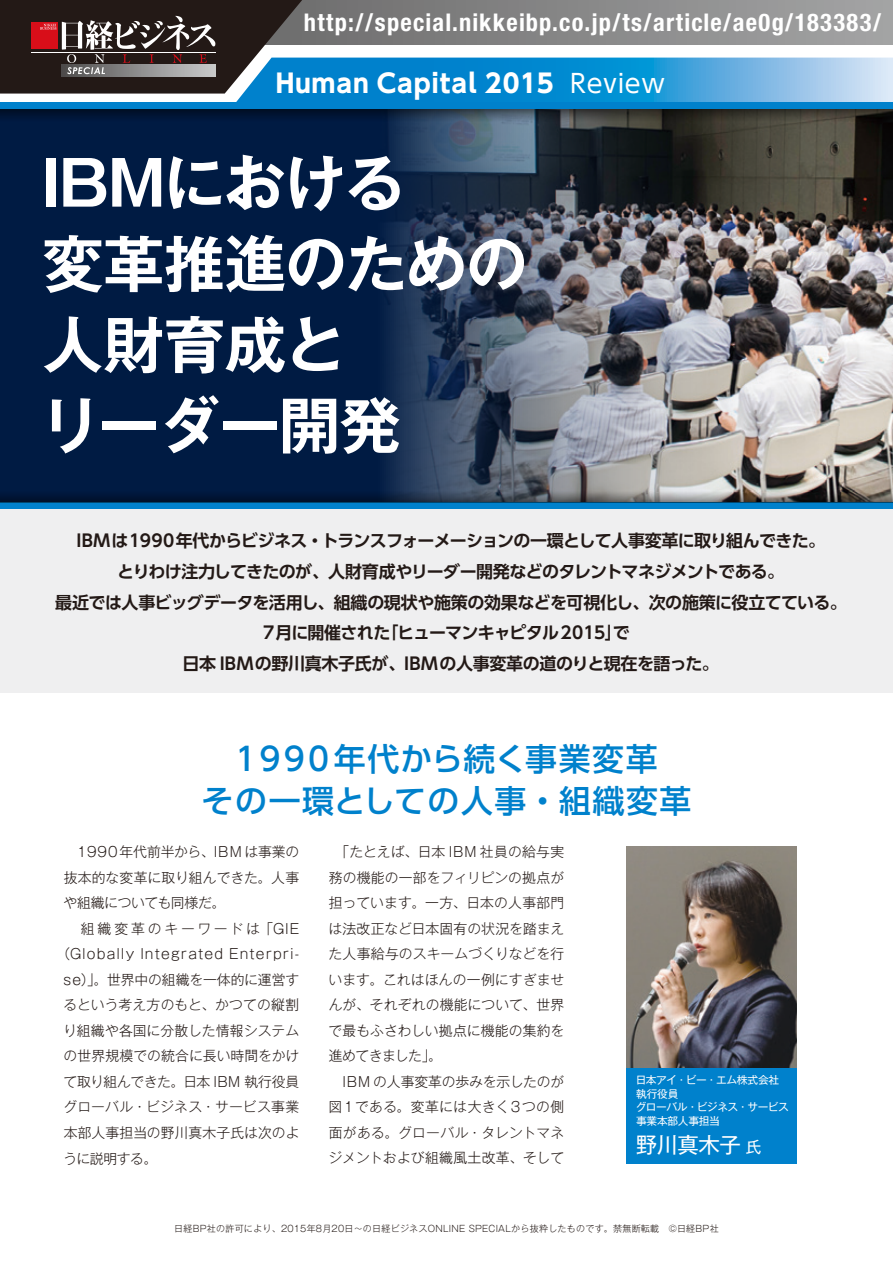
<style>
.page{position:relative;width:893px;height:1263px;background:#fff}
.page>*{position:absolute;margin:0;border:0;box-sizing:border-box;transform-origin:0 0}
.t1{font:700 61.65px/80.8px "Gothic MB101 Pro De";letter-spacing:-.02em;color:#fff}
.t2{font:500 31.95px/41.4px "UD Shin Go Pro";letter-spacing:.05em;color:#0081cc;text-align:center}
.t3{font:700 25.5px "UD Shin Go Pro";letter-spacing:.03em;color:#fff}
.t4{font:700 condensed 24.45px "Helvetica Neue";letter-spacing:.05em;color:#fff}
.t5{font:21.45px "Gothic MB101 Pro";letter-spacing:-.02em;color:#fff}
.t6{font:700 16.95px/30.8px "UD Shin Go Pro De";letter-spacing:-.03em;color:#231916;text-align:center}
.t7{font:300 13.8px/25.5px "Gothic MB101 Pro";letter-spacing:.005em;color:#231916}
.t8{font:300 13.8px "Gothic MB101 Pro";letter-spacing:-.025em;color:#231916}
.t9{font:300 13.8px "Gothic MB101 Pro";letter-spacing:.085em;color:#231916}
.t10{font:300 13.8px "Gothic MB101 Pro";letter-spacing:.195em;color:#231916}
.t11{font:10.8px/13.8px "Gothic MB101 Pro";letter-spacing:-.03em;color:#fff}
.t12{font:300 9px "Gothic MB101 Pro";letter-spacing:.025em;color:#231916}
.s1{font-weight:400}
.s2{font-size:15.6px}
</style>
<div class="page">
<div style="left:0;top:492px;width:893px;height:201px;background:#efeff0"></div>
<div style="left:626px;top:1059px;width:171px;height:104px;background:#0081cc"></div>
<div style="left:0;top:109px;width:893px;height:394px;background:#001b43"></div>
<img style="left:386px;top:121px;width:507px;height:369px">
<svg style="left:0;top:0;width:893px;height:103px;background:#668497"></svg>
<hr style="left:31px;top:52px;width:184px;height:1px;background:#fff">
<img style="left:626px;top:847px;width:171px;height:220px">
<div style="left:0;top:503px;width:893px;height:6px;background:#0081cc"></div>
<div style="left:0;top:103px;width:893px;height:6px;background:#0081cc"></div>
<svg style="left:0;top:109px;width:893px;height:12px"></svg>
<svg style="left:0;top:490px;width:893px;height:13px"></svg>
<h3 class="t4" style="left:304px;top:8px;width:579px">http://special.nikkeibp.co.jp/ts/article/ae0g/183383/</h3>
<h3 class="t3" style="left:276px;top:62px;width:390px">Human Capital 2015 <span class="s1">Review</span></h3>
<h1 class="t1" style="left:40px;top:135px;width:489px">IBMにおける<br>変革推進のための人財育成と<br>リーダー開発</h1>
<p class="t6" style="left:55px;top:524px;width:793px">IBMは1990年代からビジネス・トランスフォーメーションの一環として人事変革に取り組んできた。<br>とりわけ注力してきたのが、人財育成やリーダー開発などのタレントマネジメントである。<br>最近では人事ビッグデータを活用し、組織の現状や施策の効果などを可視化し、次の施策に役立てている。7月に開催された「ヒューマンキャピタル2015」で<br>日本 IBMの野川真木子氏が、IBMの人事変革の道のりと現在を語った。</p>
<h2 class="t2" style="left:202px;top:738px;width:491px">1990年代から続く事業変革<br>その一環としての人事・組織変革</h2>
<p class="t7" style="left:64px;top:837px;width:237px">　1990年代前半から、IBM は事業の</p>
<p class="t7" style="left:64px;top:863px;width:237px">抜本的な変革に取り組んできた。人事</p>
<p class="t8" style="left:64px;top:892px;width:163px">や組織についても同様だ。</p>
<p class="t10" style="left:64px;top:917px;width:237px">　組織変革のキーワードは「GIE</p>
<p class="t9" style="left:56px;top:943px;width:244px">（Globally Integrated Enterpri-</p>
<p class="t7" style="left:64px;top:965px;width:237px">se）」。世界中の組織を一体的に運営す</p>
<p class="t7" style="left:64px;top:990px;width:237px">るという考え方のもと、かつての縦割</p>
<p class="t7" style="left:63px;top:1016px;width:238px">り組織や各国に分散した情報システム</p>
<p class="t7" style="left:64px;top:1041px;width:237px">の世界規模での統合に長い時間をかけ</p>
<p class="t8" style="left:64px;top:1070px;width:237px">て取り組んできた。日本 IBM 執行役員</p>
<p class="t7" style="left:63px;top:1092px;width:237px">グローバル・ビジネス・サービス事業</p>
<p class="t7" style="left:64px;top:1118px;width:237px">本部人事担当の野川真木子氏は次のよ</p>
<p class="t7" style="left:63px;top:1143px;width:95px">うに説明する。</p>
<p class="t7" style="left:328px;top:837px;width:237px">　「たとえば、日本 IBM 社員の給与実務の機能の一部をフィリピンの拠点が担っています。一方、日本の人事部門は法改正など日本固有の状況を踏まえた人事給与のスキームづくりなどを行います。これはほんの一例にすぎませんが、それぞれの機能について、世界で最もふさわしい拠点に機能の集約を進めてきました」。<br>　IBM の人事変革の歩みを示したのが図１である。変革には大きく3つの側面がある。グローバル・タレントマネジメントおよび組織風土改革、そして</p>
<p class="t11" style="left:636px;top:1071px;width:155px">日本アイ･ビー･エム株式会社執行役員<br>グローバル・ビジネス・サービス事業本部人事担当</p>
<h3 class="t5" style="left:636px;top:1127px;width:127px">野川真木子 <span class="s2">氏</span></h3>
<p class="t12" style="left:174px;top:1221px;width:546px">日経BP社の許可により、2015年8月20日〜の日経ビジネスONLINE SPECIALから抜粋したものです。禁無断転載　©日経BP社</p>
</div>
